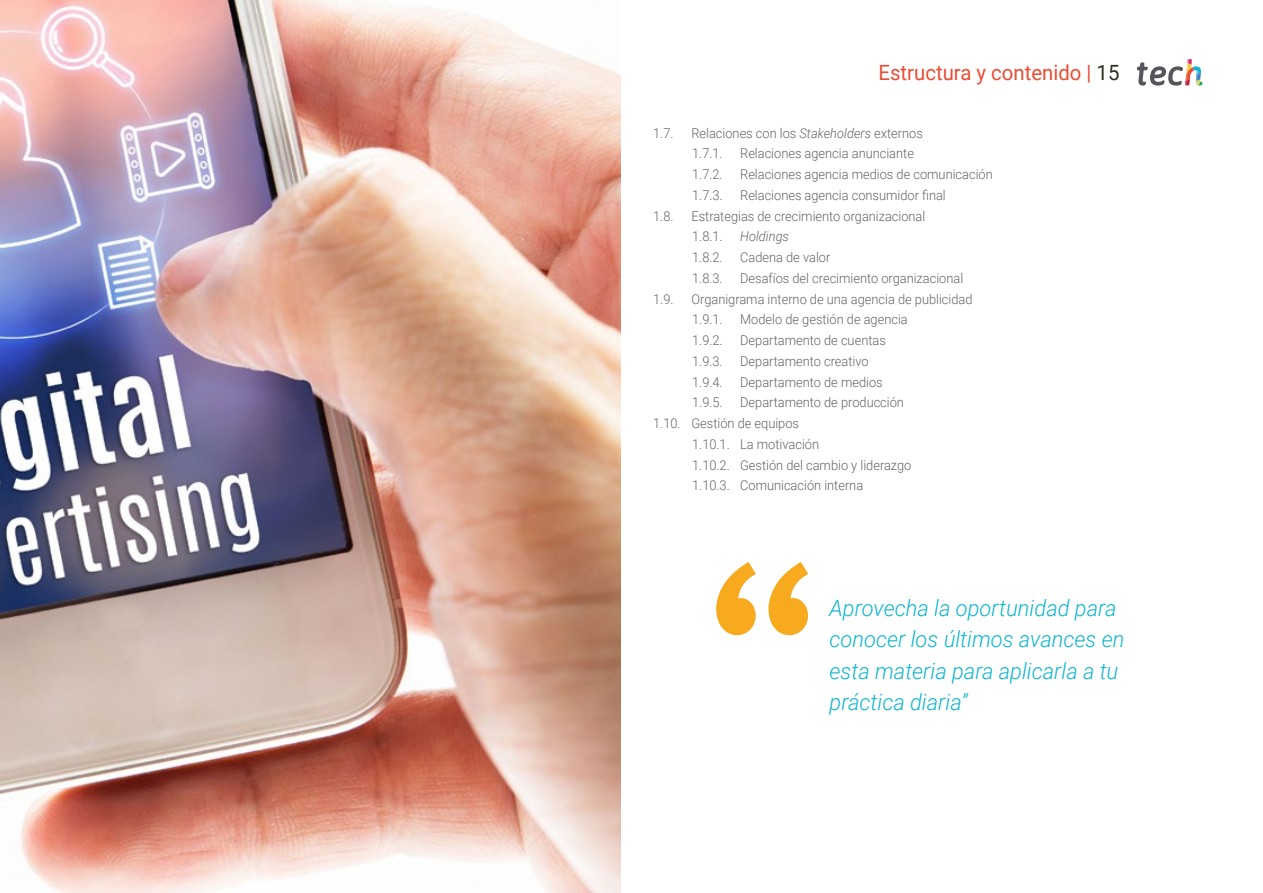
<style>
.page{position:relative;width:1263px;height:893px;background:#fff}
.page>*{position:absolute;margin:0;border:0;box-sizing:border-box;transform-origin:0 0}
.t1{font:italic 300 22.5px/31.5px "Roboto";color:#0fb6cf}
.t2{font:21px "Roboto";color:#e94d35}
.t3{font:300 13.5px/20.7px "Roboto";color:#61646a;scale:.95 1}
.t4{font:italic 300 13.5px "Roboto";color:#61646a;scale:.95 1}
.s1{color:#312e20}
.s2{font-style:italic}
</style>
<div class="page">
<img style="left:0;top:0;width:621px;height:893px">
<svg style="left:1137px;top:59px;width:65px;height:27px"></svg>
<svg style="left:716px;top:562px;width:92px;height:73px"></svg>
<h2 class="t2" style="left:878px;top:57px;width:242px">Estructura y contenido | <span class="s1">15</span></h2>
<p class="t3" style="left:653px;top:122px;width:23px">1.7.</p>
<p class="t3" style="left:691px;top:122px;width:245px">Relaciones con los <span class="s2">Stakeholders</span> externos<br>1.7.1.</p>
<p class="t3" style="left:740px;top:143px;width:184px">Relaciones agencia anunciante</p>
<p class="t3" style="left:692px;top:164px;width:34px">1.7.2.</p>
<p class="t3" style="left:740px;top:164px;width:267px">Relaciones agencia medios de comunicación</p>
<p class="t3" style="left:692px;top:184px;width:34px">1.7.3.</p>
<p class="t3" style="left:740px;top:184px;width:218px">Relaciones agencia consumidor final</p>
<p class="t3" style="left:653px;top:205px;width:23px">1.8.</p>
<p class="t3" style="left:691px;top:205px;width:248px">Estrategias de crecimiento organizacional<br>1.8.1.</p>
<p class="t4" style="left:740px;top:227px;width:53px">Holdings</p>
<p class="t3" style="left:692px;top:247px;width:34px">1.8.2.</p>
<p class="t3" style="left:740px;top:247px;width:96px">Cadena de valor</p>
<p class="t3" style="left:692px;top:267px;width:34px">1.8.3.</p>
<p class="t3" style="left:740px;top:267px;width:236px">Desafíos del crecimiento organizacional</p>
<p class="t3" style="left:653px;top:288px;width:23px">1.9.</p>
<p class="t3" style="left:691px;top:288px;width:297px">Organigrama interno de una agencia de publicidad<br>1.9.1.</p>
<p class="t3" style="left:740px;top:309px;width:178px">Modelo de gestión de agencia</p>
<p class="t3" style="left:692px;top:330px;width:34px">1.9.2.</p>
<p class="t3" style="left:740px;top:330px;width:155px">Departamento de cuentas</p>
<p class="t3" style="left:692px;top:350px;width:34px">1.9.3.</p>
<p class="t3" style="left:740px;top:350px;width:137px">Departamento creativo</p>
<p class="t3" style="left:692px;top:371px;width:34px">1.9.4.</p>
<p class="t3" style="left:740px;top:371px;width:152px">Departamento de medios</p>
<p class="t3" style="left:692px;top:392px;width:34px">1.9.5.</p>
<p class="t3" style="left:740px;top:392px;width:174px">Departamento de producción</p>
<p class="t3" style="left:653px;top:413px;width:155px">1.10. Gestión de equipos</p>
<p class="t3" style="left:692px;top:433px;width:135px">1.10.1. La motivación</p>
<p class="t3" style="left:692px;top:454px;width:232px">1.10.2. Gestión del cambio y liderazgo</p>
<p class="t3" style="left:692px;top:475px;width:182px">1.10.3. Comunicación interna</p>
<h1 class="t1" style="left:829px;top:591px;width:296px">Aprovecha la oportunidad para conocer los últimos avances en esta materia para aplicarla a tu práctica diaria”</h1>
</div>
